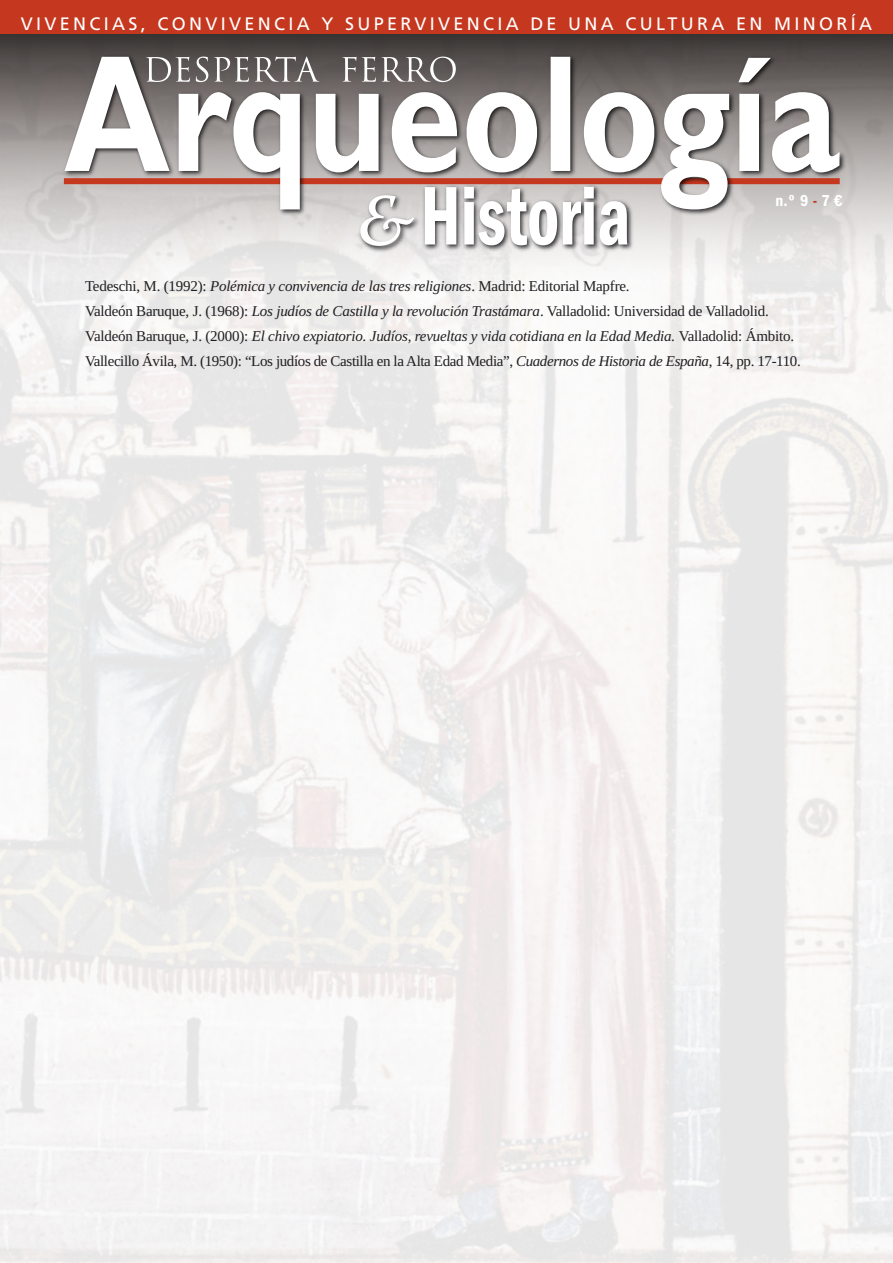
<style>
.page{position:relative;width:893px;height:1263px;background:#fff}
.page>*{position:absolute;margin:0;border:0;box-sizing:border-box;transform-origin:0 0}
.t1{font:18px "Frutiger LT Std";letter-spacing:.185em;color:#fff}
.t2{font:600 condensed 16.5px "Franklin Gothic LT";color:#fff}
.t3{font:15px/25px "Liberation Serif";letter-spacing:-.015em;color:#1f1e21}
.s1{color:#c5381f}
.s2{font-style:italic}
</style>
<div class="page">
<svg style="left:0;top:34px;width:893px;height:246px;background:#b4b1b0"></svg>
<img style="left:59px;top:52px;width:791px;height:169px">
<svg style="left:64px;top:57px;width:775px;height:152px"></svg>
<svg style="left:146px;top:57px;width:310px;height:25px;background:#7f7a79"></svg>
<div style="left:0;top:0;width:893px;height:34px;background:#c5381f"></div>
<img style="left:420px;top:182px;width:218px;height:75px">
<svg style="left:425px;top:187px;width:202px;height:58px"></svg>
<img style="left:355px;top:190px;width:70px;height:67px">
<svg style="left:360px;top:195px;width:54px;height:51px"></svg>
<p class="t1" style="left:21px;top:16px;width:853px">VIVENCIAS, CONVIVENCIA Y SUPERVIVENCIA DE UNA CULTURA EN MINORÍA</p>
<p class="t2" style="left:776px;top:191px;width:69px">n.º 9 <span class="s1">-</span> 7 €</p>
<p class="t3" style="left:85px;top:273px;width:717px">Tedeschi, M. (1992): <span class="s2">Polémica y convivencia de las tres religiones</span>. Madrid: Editorial Mapfre.<br>Valdeón Baruque, J. (1968): <span class="s2">Los judíos de Castilla y la revolución Trastámara</span>. Valladolid: Universidad de Valladolid.<br>Valdeón Baruque, J. (2000): <span class="s2">El chivo expiatorio. Judíos, revueltas y vida cotidiana en la Edad Media.</span> Valladolid: Ámbito.<br>Vallecillo Ávila, M. (1950): “Los judíos de Castilla en la Alta Edad Media”, <span class="s2">Cuadernos de Historia de España</span>, 14, pp. 17-110.</p>
</div>
